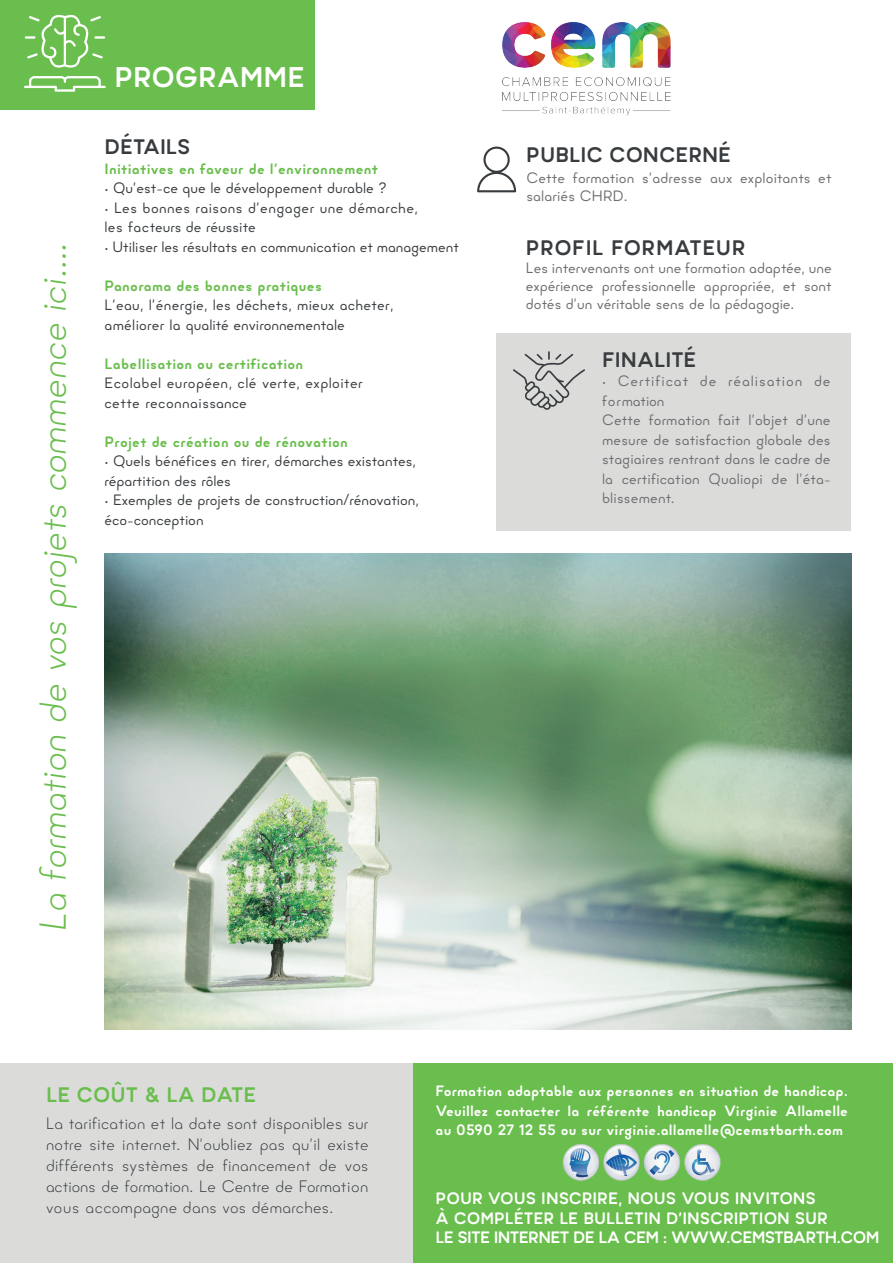
<style>
.page{position:relative;width:893px;height:1263px;background:#fff}
.page>*{position:absolute;margin:0;border:0;box-sizing:border-box;transform-origin:0 0}
.t1{font:italic 300 37.5px "Minimo";color:#6abe4d}
.t2{font:700 28.5px "Minimo";color:#fff}
.t3{font:700 21px "Minimo";color:#383c3f}
.t4{font:700 21px "Minimo";letter-spacing:.03em;color:#383c3f}
.t5{font:700 21px "Minimo";color:#6abe4d}
.t6{font:300 16.5px/21px "Minimo";letter-spacing:.02em;color:#383c3f;text-align:justify}
.t7{font:700 16.5px/19.5px "Minimo";color:#fff}
.t8{font:15px/19.5px "Minimo";letter-spacing:.01em;color:#6c6d70}
.t9{font:15px/19.5px "Minimo";color:#383c3f}
.t10{font:700 15px/19.5px "Minimo";letter-spacing:.01em;color:#fff;text-align:justify}
.t11{font:700 15px "Minimo";letter-spacing:.02em;color:#6abe4d}
.t12{font:15px/19.5px "Minimo";letter-spacing:.025em;color:#383c3f}
.t13{font:15px/19.5px "Minimo";letter-spacing:.03em;color:#383c3f}
</style>
<div class="page">
<img style="left:502px;top:22px;width:169px;height:94px">
<div style="left:0;top:0;width:315px;height:109px;background:#6abe4d"></div>
<svg style="left:25px;top:14px;width:80px;height:54px"></svg>
<svg style="left:24px;top:76px;width:82px;height:16px"></svg>
<div style="left:388px;top:1063px;width:505px;height:200px;background:#6abe4d"></div>
<div style="left:0;top:1063px;width:412px;height:200px;background:#dbdcda"></div>
<img style="left:562px;top:1144px;width:159px;height:37px">
<div style="left:497px;top:333px;width:354px;height:197px;background:#dbdcda"></div>
<svg style="left:513px;top:351px;width:72px;height:59px"></svg>
<svg style="left:477px;top:147px;width:39px;height:45px"></svg>
<img style="left:105px;top:554px;width:746px;height:475px">
<h1 class="t1" style="left:28px;top:930px;width:688px;rotate:-90deg">La formation de vos projets commence ici….</h1>
<h2 class="t2" style="left:114px;top:57px;width:192px">PROGRAMME</h2>
<h3 class="t3" style="left:105px;top:132px;width:87px">DÉTAILS</h3>
<p class="t11" style="left:105px;top:158px;width:275px">Initiatives en faveur de l’environnement</p>
<p class="t9" style="left:105px;top:178px;width:284px">• Qu’est-ce que le développement durable ?</p>
<p class="t12" style="left:105px;top:198px;width:315px">• Les bonnes raisons d’engager une démarche, les facteurs de réussite</p>
<p class="t9" style="left:105px;top:237px;width:356px">• Utiliser les résultats en communication et management</p>
<p class="t11" style="left:105px;top:275px;width:219px">Panorama des bonnes pratiques</p>
<p class="t9" style="left:105px;top:295px;width:291px">L’eau, l’énergie, les déchets, mieux acheter, améliorer la qualité environnementale</p>
<p class="t11" style="left:105px;top:353px;width:200px">Labellisation ou certification</p>
<p class="t13" style="left:105px;top:373px;width:260px">Ecolabel européen, clé verte, exploiter cette reconnaissance</p>
<p class="t11" style="left:105px;top:431px;width:245px">Projet de création ou de rénovation</p>
<p class="t9" style="left:105px;top:451px;width:313px">• Quels bénéfices en tirer, démarches existantes, répartition des rôles</p>
<p class="t9" style="left:105px;top:490px;width:316px">• Exemples de projets de construction/rénovation, éco-conception</p>
<h3 class="t3" style="left:526px;top:141px;width:206px">PUBLIC CONCERNÉ</h3>
<p class="t8" style="left:526px;top:169px;width:307px;line-height:18px">Cette formation s’adresse aux exploitants et salariés CHRD.</p>
<h3 class="t4" style="left:526px;top:234px;width:221px">PROFIL FORMATEUR</h3>
<p class="t8" style="left:526px;top:259px;width:307px;line-height:18px;text-align:justify">Les intervenants ont une formation adaptée, une expérience professionnelle appropriée, et sont dotés d’un véritable sens de la pédagogie.</p>
<h3 class="t3" style="left:602px;top:345px;width:96px">FINALITÉ</h3>
<p class="t8" style="left:602px;top:371px;width:230px">• Certificat de réalisation de formation<br>Cette formation fait l’objet d’une mesure de satisfaction globale des stagiaires rentrant dans le cadre de la certification Qualiopi de l’éta&shy;blissement.</p>
<h3 class="t5" style="left:46px;top:1080px;width:212px">LE COÛT &amp; LA DATE</h3>
<p class="t6" style="left:46px;top:1113px;width:324px">La tarification et la date sont disponibles sur notre site internet. N’oubliez pas qu’il existe différents systèmes de financement de vos actions de formation. Le Centre de Formation vous accompagne dans vos démarches.</p>
<p class="t10" style="left:436px;top:1081px;width:414px">Formation adaptable aux personnes en situation de handicap.<br>Veuillez contacter la référente handicap Virginie Allamelle au 0590 27 12 55 ou sur virginie.allamelle@cemstbarth.com</p>
<p class="t7" style="left:436px;top:1189px;width:445px">POUR VOUS INSCRIRE, NOUS VOUS INVITONS<br>À COMPLÉTER LE BULLETIN D’INSCRIPTION SUR<br>LE SITE INTERNET DE LA CEM : WWW.CEMSTBARTH.COM</p>
</div>
